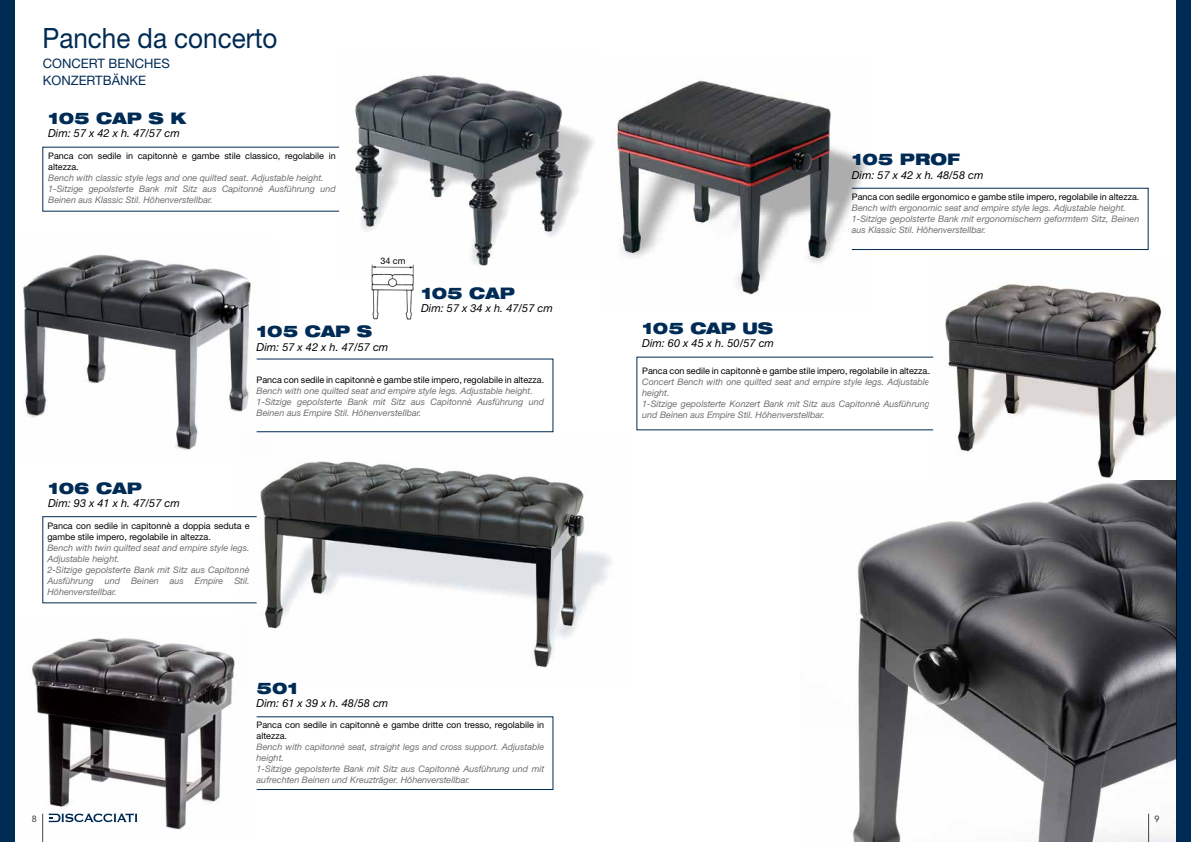
<style>
.page{position:relative;width:1191px;height:842px;background:#fff}
.page>*{position:absolute;margin:0;border:0;box-sizing:border-box;transform-origin:0 0}
.t1{font:28px "Helvetica Neue LT Std";color:#002b55;scale:.93 1}
.t2{font:900 expanded 16px "Helvetica Neue LT Std";color:#002b55}
.t3{font:13px "Helvetica Neue LT Std";color:#002b55}
.t4{font:italic 11px "Helvetica Neue LT Std";color:#000}
.t5{font:italic 9px/11px "Helvetica Neue LT Std";color:#6f6f6e}
.t6{font:9px/11px "Helvetica Neue LT Std";color:#000}
.t7{font:500 9px "Avenir";color:#494948}
</style>
<div class="page">
<div style="left:0;top:0;width:14px;height:842px;background:#002b55"></div>
<div style="left:1176px;top:0;width:15px;height:842px;background:#002b55"></div>
<img style="left:612px;top:80px;width:259px;height:215px">
<div style="left:43px;top:516px;width:214px;height:87px;border:1px solid #002b55"></div>
<img style="left:371px;top:280px;width:43px;height:40px">
<img style="left:32px;top:638px;width:203px;height:201px">
<div style="left:256px;top:716px;width:297px;height:74px;border:1px solid #002b55"></div>
<img style="left:14px;top:239px;width:259px;height:221px">
<img style="left:238px;top:434px;width:373px;height:234px">
<div style="left:851px;top:188px;width:297px;height:62px;border:1px solid #002b55"></div>
<img style="left:929px;top:283px;width:247px;height:195px">
<img style="left:853px;top:481px;width:323px;height:361px">
<img style="left:339px;top:75px;width:255px;height:205px">
<h1 class="t1" style="left:43px;top:22px;width:254px">Panche da concerto</h1>
<h3 class="t3" style="left:43px;top:73px;width:105px">KONZERTBÄNKE</h3>
<h3 class="t3" style="left:43px;top:56px;width:129px">CONCERT BENCHES</h3>
<h2 class="t2" style="left:48px;top:108px;width:139px">105 CAP S K</h2>
<p class="t4" style="left:48px;top:127px;width:133px">Dim: 57 x 42 x h. 47/57 cm</p>
<p class="t6" style="left:48px;top:150px;width:289px">Panca con sedile in capitonnè e gambe stile classico, regolabile in altezza.</p>
<p class="t5" style="left:48px;top:172px;width:289px">Bench with classic style legs and one quilted seat. Adjustable height.<br>1-Sitzige gepolsterte Bank mit Sitz aus Capitonnè Ausführung und<br>Beinen aus Klassic Stil. Höhenverstellbar.</p>
<p class="t6" style="left:380px;top:255px;width:27px">34 cm</p>
<h2 class="t2" style="left:421px;top:282px;width:95px">105 CAP</h2>
<p class="t4" style="left:421px;top:301px;width:133px">Dim: 57 x 34 x h. 47/57 cm</p>
<h2 class="t2" style="left:257px;top:321px;width:117px">105 CAP S</h2>
<p class="t4" style="left:257px;top:340px;width:133px">Dim: 57 x 42 x h. 47/57 cm</p>
<p class="t6" style="left:257px;top:374px;width:289px">Panca con sedile in capitonnè e gambe stile impero, regolabile in altezza.</p>
<p class="t5" style="left:257px;top:385px;width:289px">Bench with one quilted seat and empire style legs. Adjustable height.<br>1-Sitzige gepolsterte Bank mit Sitz aus Capitonnè Ausführung und<br>Beinen aus Empire Stil. Höhenverstellbar.</p>
<h2 class="t2" style="left:48px;top:478px;width:95px">106 CAP</h2>
<p class="t4" style="left:48px;top:496px;width:133px">Dim: 93 x 41 x h. 47/57 cm</p>
<p class="t6" style="left:47px;top:520px;width:203px">Panca con sedile in capitonnè a doppia seduta e gambe stile impero, regolabile in altezza.</p>
<p class="t5" style="left:47px;top:542px;width:204px">Bench with twin quilted seat and empire style legs.<br>Adjustable height.<br>2-Sitzige gepolsterte Bank mit Sitz aus Capitonnè Ausführung und Beinen aus Empire Stil.<br>Höhenverstellbar.</p>
<h2 class="t2" style="left:257px;top:678px;width:43px">501</h2>
<p class="t4" style="left:257px;top:697px;width:133px">Dim: 61 x 39 x h. 48/58 cm</p>
<p class="t6" style="left:257px;top:719px;width:289px">Panca con sedile in capitonnè e gambe dritte con tresso, regolabile in altezza.</p>
<p class="t5" style="left:257px;top:741px;width:289px">Bench with capitonnè seat, straight legs and cross support. Adjustable height.<br>1-Sitzige gepolsterte Bank mit Sitz aus Capitonnè Ausführung und mit aufrechten Beinen und Kreuzträger. Höhenverstellbar.</p>
<h2 class="t2" style="left:852px;top:149px;width:109px">105 PROF</h2>
<p class="t4" style="left:852px;top:168px;width:133px">Dim: 57 x 42 x h. 48/58 cm</p>
<p class="t6" style="left:852px;top:191px;width:289px">Panca con sedile ergonomico e gambe stile impero, regolabile in altezza.</p>
<p class="t5" style="left:852px;top:202px;width:289px">Bench with ergonomic seat and empire style legs. Adjustable height.<br>1-Sitzige gepolsterte Bank mit ergonomischem geformtem Sitz, Beinen aus Klassic Stil. Höhenverstellbar.</p>
<h2 class="t2" style="left:642px;top:318px;width:132px">105 CAP US</h2>
<p class="t4" style="left:642px;top:337px;width:133px">Dim: 60 x 45 x h. 50/57 cm</p>
<p class="t6" style="left:642px;top:365px;width:289px">Panca con sedile in capitonnè e gambe stile impero, regolabile in altezza.</p>
<p class="t5" style="left:642px;top:376px;width:289px">Concert Bench with one quilted seat and empire style legs. Adjustable height.<br>1-Sitzige gepolsterte Konzert Bank mit Sitz aus Capitonnè Ausführung und Beinen aus Empire Stil. Höhenverstellbar.</p>
<p class="t7" style="left:32px;top:814px;width:7px">8</p>
<p class="t7" style="left:1154px;top:814px;width:7px">9</p>
</div>
